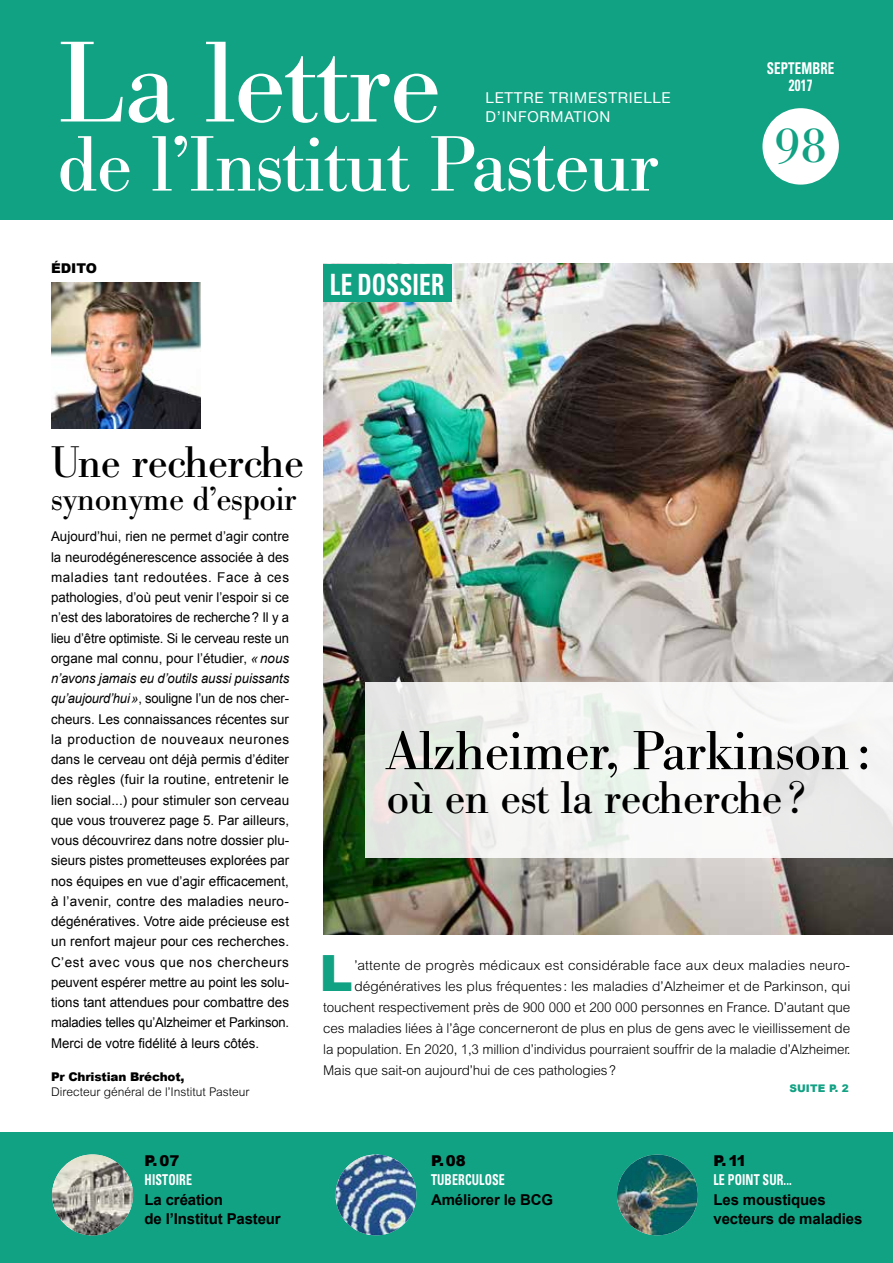
<style>
.page{position:relative;width:893px;height:1263px;background:#fff}
.page>*{position:absolute;margin:0;border:0;box-sizing:border-box;transform-origin:0 0}
.t1{font:112.95px "Bodoni BE";letter-spacing:-.01em;color:#fff}
.t2{font:77.1px "Bodoni BE";letter-spacing:-.01em;color:#fff}
.t3{font:54px "Bodoni BE";letter-spacing:-.01em;color:#000}
.t4{font:900 49.95px "Arial";color:#11a183}
.t5{font:48.6px "Bodoni BE";color:#11a183}
.t6{font:45px "Bodoni BE";letter-spacing:-.01em;color:#000}
.t7{font:43.5px "Bodoni BE";letter-spacing:-.01em;color:#000}
.t8{font:33px "Bodoni BE";letter-spacing:-.01em;color:#000}
.t9{font:700 condensed 29.4px "Univers LT Std";color:#fff;scale:.8 1}
.t10{font:700 condensed 16.2px/16.2px "Univers LT Std";letter-spacing:.01em;color:#fff;text-align:center;scale:.8 1}
.t11{font:700 15px/18.3px "Arial";letter-spacing:-.01em;color:#000}
.t12{font:700 condensed 15px "Univers LT Std";letter-spacing:.01em;color:#fff;scale:.8 1}
.t13{font:15px/19.5px "Helvetica Neue";letter-spacing:.05em;color:#fff}
.t14{font:900 14.85px "Arial";color:#000}
.t15{font:13.5px/20.2px "Arial";color:#000;text-align:justify}
.t16{font:300 13.5px "Arial MT Std";letter-spacing:-.01em;color:#000}
.t17{font:300 13.5px "Arial MT Std";letter-spacing:.01em;color:#000}
.t18{font:900 13.5px "Arial";color:#000}
.t19{font:300 12px "Arial MT Std";color:#000}
.t20{font:900 12px "Arial";letter-spacing:-.015em;color:#000}
.t21{font:900 10.5px "Arial";letter-spacing:.01em;color:#11a183}
.s1{font-style:italic}
</style>
<div class="page">
<img style="left:323px;top:264px;width:570px;height:671px">
<div style="left:0;top:0;width:893px;height:220px;background:#11a183"></div>
<div style="left:0;top:1132px;width:893px;height:131px;background:#11a183"></div>
<svg style="left:366px;top:683px;width:527px;height:175px;fill:#f5f5f4"></svg>
<img style="left:336px;top:1154px;width:80px;height:81px;border-radius:40px">
<img style="left:51px;top:283px;width:150px;height:146px">
<div style="left:323px;top:264px;width:129px;height:37px;background:#11a183"></div>
<div style="left:762px;top:108px;width:77px;height:77px;background:#fff;border-radius:50%"></div>
<img style="left:617px;top:1154px;width:81px;height:81px;border-radius:39px">
<img style="left:52px;top:1154px;width:81px;height:81px;border-radius:40px">
<h1 class="t1" style="left:57px;top:18px;width:385px">La lettre</h1>
<h2 class="t2" style="left:57px;top:120px;width:603px">de l’Institut Pasteur</h2>
<p class="t13" style="left:486px;top:87px;width:187px">LETTRE TRIMESTRIELLE<br>D’INFORMATION</p>
<p class="t18" style="left:51px;top:258px;width:48px">ÉDITO</p>
<h3 class="t9" style="left:330px;top:266px;width:144px">LE DOSSIER</h3>
<h3 class="t7" style="left:51px;top:437px;width:255px">Une recherche</h3>
<h3 class="t8" style="left:51px;top:480px;width:247px">synonyme d’espoir</h3>
<p class="t10" style="left:767px;top:61px;width:86px">SEPTEMBRE<br>2017</p>
<h3 class="t5" style="left:775px;top:118px;width:53px">98</h3>
<p class="t15" style="left:51px;top:527px;width:240px">Aujourd’hui, rien ne permet d’agir contre la neurodégénerescence associée à des maladies tant redoutées. Face à ces pathologies, d’où peut venir l’espoir si ce n’est des laboratoires de recherche? Il y a lieu d’être optimiste. Si le cerveau reste un organe mal connu, pour l’étudier, <span class="s1">«nous n’avons jamais eu d’outils aussi puissants qu’aujourd’hui»</span>, souligne l’un de nos cher&shy;cheurs. Les connaissances récentes sur la production de nouveaux neurones dans le cerveau ont déjà permis d’éditer des règles (fuir la routine, entretenir le lien social...) pour stimuler son cerveau que vous trouverez page 5. Par ailleurs, vous découvrirez dans notre dossier plu&shy;sieurs pistes prometteuses explorées par nos équipes en vue d’agir efficacement, à l’avenir, contre des maladies neuro&shy;dégénératives. Votre aide précieuse est un renfort majeur pour ces recherches.<br>C’est avec vous que nos chercheurs peuvent espérer mettre au point les solu&shy;tions tant attendues pour combattre des maladies telles qu’Alzheimer et Parkinson.<br>Merci de votre fidélité à leurs côtés.</p>
<p class="t20" style="left:51px;top:1068px;width:135px">Pr Christian Bréchot,</p>
<p class="t19" style="left:51px;top:1085px;width:200px">Directeur général de l’Institut Pasteur</p>
<h3 class="t3" style="left:387px;top:720px;width:484px">Alzheimer, Parkinson:</h3>
<h3 class="t6" style="left:387px;top:771px;width:420px">où en est la recherche?</h3>
<h3 class="t4" style="left:319px;top:936px;width:35px">L</h3>
<p class="t17" style="left:354px;top:957px;width:497px">’attente de progrès médicaux est considérable face aux deux maladies neuro-</p>
<p class="t16" style="left:354px;top:978px;width:498px">dégénératives les plus fréquentes: les maladies d’Alzheimer et de Parkinson, qui</p>
<p class="t16" style="left:323px;top:999px;width:529px">touchent respectivement près de 900 000 et 200 000 personnes en France. D’autant que</p>
<p class="t16" style="left:323px;top:1020px;width:529px">ces maladies liées à l’âge concerneront de plus en plus de gens avec le vieillissement de</p>
<p class="t16" style="left:323px;top:1041px;width:529px">la population. En 2020, 1,3 million d’individus pourraient souffrir de la maladie d’Alzheimer.</p>
<p class="t16" style="left:323px;top:1062px;width:294px">Mais que sait-on aujourd’hui de ces pathologies?</p>
<p class="t21" style="left:789px;top:1081px;width:61px">SUITE P. 2</p>
<p class="t14" style="left:145px;top:1150px;width:36px">P.07</p>
<p class="t14" style="left:431px;top:1150px;width:36px">P.08</p>
<p class="t14" style="left:713px;top:1150px;width:34px">P. 11</p>
<p class="t11" style="left:145px;top:1191px;width:138px">La création<br>de l’Institut Pasteur</p>
<p class="t12" style="left:145px;top:1170px;width:61px">HISTOIRE</p>
<p class="t12" style="left:713px;top:1170px;width:99px">LE POINT SUR...</p>
<p class="t12" style="left:431px;top:1170px;width:94px">TUBERCULOSE</p>
<p class="t11" style="left:431px;top:1191px;width:123px">Améliorer le BCG</p>
<p class="t11" style="left:713px;top:1191px;width:150px">Les moustiques vecteurs de maladies</p>
</div>
